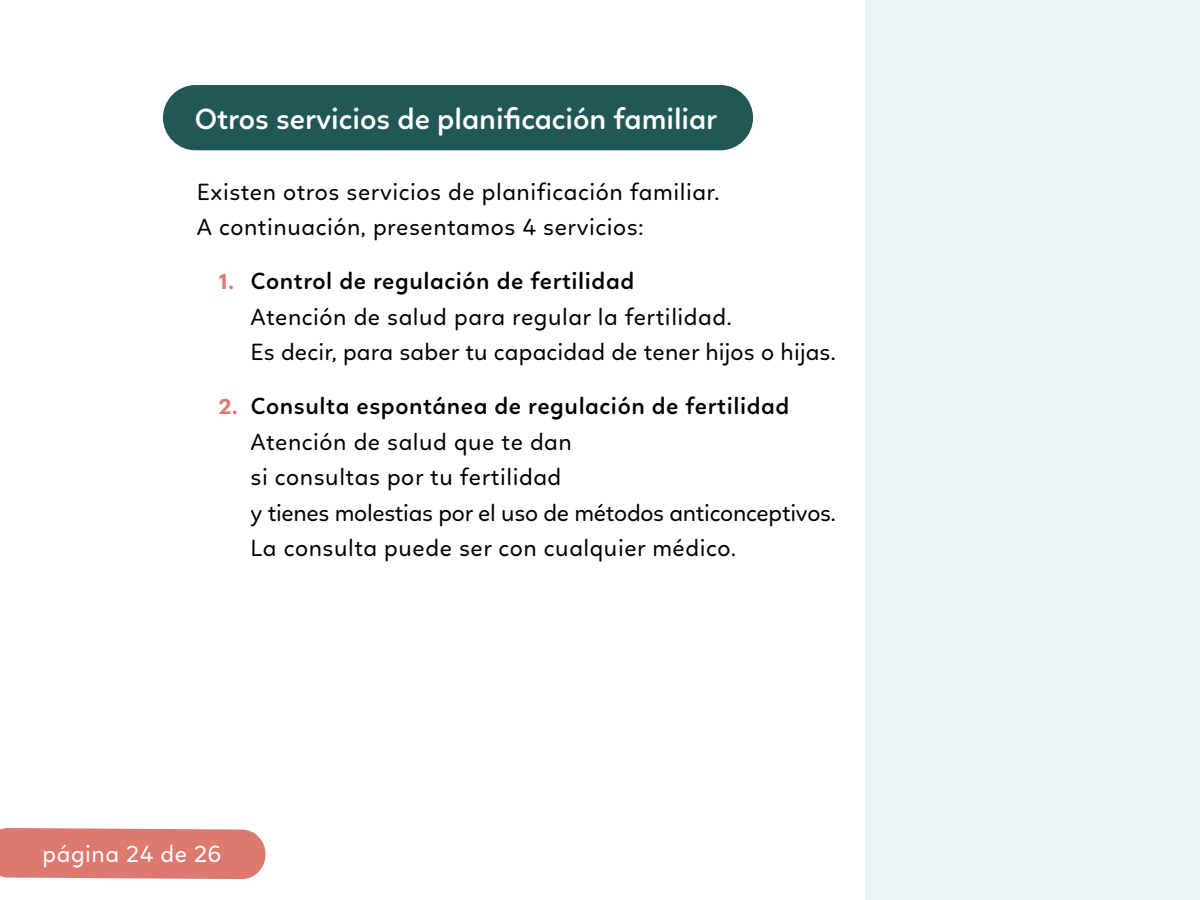
<style>
.page{position:relative;width:1200px;height:900px;background:#fff}
.page>*{position:absolute;margin:0;border:0;box-sizing:border-box;transform-origin:0 0}
.titulo{font:600 30px "Linotte";color:#fff}
.numeracion-sinnumero{font:24px "Linotte";letter-spacing:.025em;color:#000}
.t1{font:600 24px "Linotte";letter-spacing:.025em;color:#000}
.numeracion-sinnumero-2{font:24px "Linotte";letter-spacing:-.01em;color:#000}
.txt{font:24px "Linotte";letter-spacing:.025em;color:#fff}
.s1{font-family:"Graphik";font-size:21px;color:#de7870}
</style>
<div class="page">
<div style="left:866px;top:0;width:334px;height:900px;background:#eaf4f4"></div>
<div style="left:0;top:828px;width:266px;height:51px;background:#de796f"></div>
<div style="left:163px;top:85px;width:590px;height:65px;background:#215754;border-radius:33px"></div>
<p class="titulo" style="left:195px;top:101px;width:524px">Otros servicios de planificación familiar</p>
<p class="numeracion-sinnumero" style="left:197px;top:178px;width:524px">Existen otros servicios de planificación familiar.</p>
<p class="numeracion-sinnumero" style="left:197px;top:213px;width:448px">A continuación, presentamos 4 servicios:</p>
<p class="t1" style="left:219px;top:267px;width:417px"><span class="s1">1.</span> Control de regulación de fertilidad</p>
<p class="numeracion-sinnumero" style="left:251px;top:303px;width:483px">Atención de salud para regular la fertilidad.</p>
<p class="numeracion-sinnumero" style="left:251px;top:338px;width:587px">Es decir, para saber tu capacidad de tener hijos o hijas.</p>
<p class="t1" style="left:219px;top:392px;width:572px"><span class="s1">2.</span> Consulta espontánea de regulación de fertilidad</p>
<p class="numeracion-sinnumero" style="left:251px;top:427px;width:323px">Atención de salud que te dan</p>
<p class="numeracion-sinnumero" style="left:251px;top:463px;width:312px">si consultas por tu fertilidad</p>
<p class="numeracion-sinnumero-2" style="left:251px;top:498px;width:587px">y tienes molestias por el uso de métodos anticonceptivos.</p>
<p class="numeracion-sinnumero" style="left:251px;top:534px;width:487px">La consulta puede ser con cualquier médico.</p>
<p class="txt" style="left:43px;top:840px;width:180px">página 24 de 26</p>
</div>
